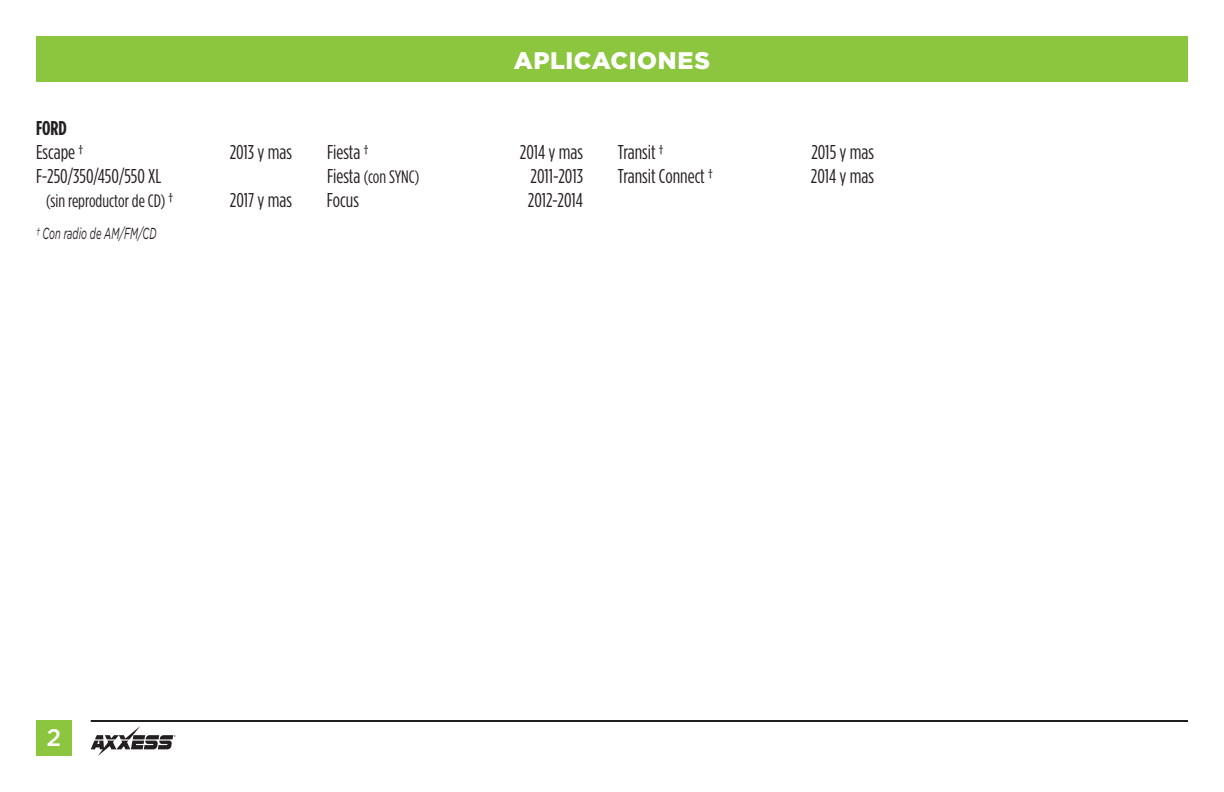
<style>
.page{position:relative;width:1224px;height:792px;background:#fff}
.page>*{position:absolute;margin:0;border:0;box-sizing:border-box;transform-origin:0 0}
.t1{font:900 24px "Gotham";letter-spacing:.025em;color:#fff}
.t2{font:500 24px "Gotham";color:#fff}
.t3{font:20px "Gotham Condensed";color:#231f20}
.t4{font:700 20px "Gotham Condensed";color:#231f20}
.t5{font:18px "Gotham Condensed";color:#231f20}
.t6{font:italic 16px "Gotham";color:#231f20;scale:.58 1}
.s1{font-size:20px}
</style>
<div class="page">
<div style="left:36px;top:36px;width:1152px;height:45px;background:#8bc63e"></div>
<div style="left:36px;top:720px;width:36px;height:36px;background:#8bc63e"></div>
<hr style="left:91px;top:720px;width:1097px;height:2px;background:#231f20">
<svg style="left:91px;top:726px;width:85px;height:30px"></svg>
<p class="t4" style="left:36px;top:117px;width:32px">FORD</p>
<p class="t3" style="left:36px;top:141px;width:49px">Escape †</p>
<p class="t3" style="left:230px;top:141px;width:64px">2013 y mas</p>
<p class="t3" style="left:36px;top:165px;width:127px">F-250/350/450/550 XL</p>
<p class="t5" style="left:46px;top:191px;width:129px">(sin reproductor de CD) <span class="s1">†</span></p>
<p class="t3" style="left:230px;top:189px;width:64px">2017 y mas</p>
<p class="t6" style="left:36px;top:224px;width:210px">† Con radio de AM/FM/CD</p>
<p class="t1" style="left:514px;top:46px;width:198px">APLICACIONES</p>
<p class="t3" style="left:327px;top:141px;width:43px">Fiesta †</p>
<p class="t3" style="left:520px;top:141px;width:65px">2014 y mas</p>
<p class="t5" style="left:327px;top:167px;width:94px"><span class="s1">Fiesta</span> (con SYNC)</p>
<p class="t3" style="left:530px;top:165px;width:54px">2011-2013</p>
<p class="t3" style="left:327px;top:189px;width:33px">Focus</p>
<p class="t3" style="left:528px;top:189px;width:57px">2012-2014</p>
<p class="t3" style="left:618px;top:141px;width:47px">Transit †</p>
<p class="t3" style="left:811px;top:141px;width:64px">2015 y mas</p>
<p class="t3" style="left:618px;top:165px;width:96px">Transit Connect †</p>
<p class="t3" style="left:811px;top:165px;width:65px">2014 y mas</p>
<p class="t2" style="left:47px;top:724px;width:16px">2</p>
</div>
